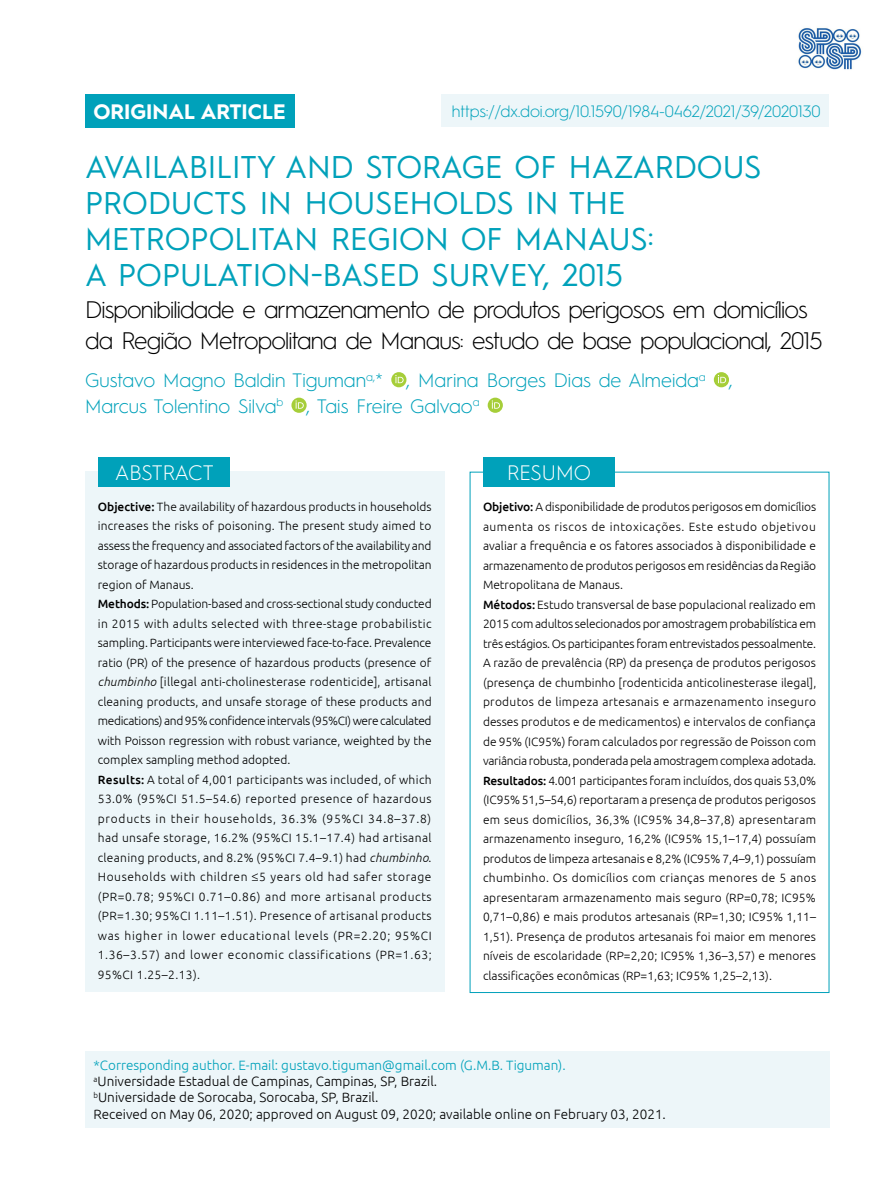
<style>
.page{position:relative;width:893px;height:1191px;background:#fff}
.page>*{position:absolute;margin:0;border:0;box-sizing:border-box;transform-origin:0 0}
.t1{font:31.5px/36px "Hurme Geometric Sans 1";color:#00a1ba}
.t2{font:300 24px/31.5px "Hurme Geometric Sans 1";letter-spacing:-.035em;color:#000}
.t3{font:700 21px "Hurme Geometric Sans 1";color:#fff}
.t4{font:300 21px "Hurme Geometric Sans 1";letter-spacing:-.005em;color:#fff}
.t5{font:300 19.5px/25.5px "Hurme Geometric Sans 1";color:#00a1ba}
.t6{font:300 16.5px "Hurme Geometric Sans 1";letter-spacing:-.01em;color:#00a1ba}
.t7{font:300 13.5px/16.2px "Ubuntu";color:#000}
.t8{font:300 12px/19.5px "Ubuntu";color:#000}
.s1{font-weight:500}
.s2{font-style:italic}
.s3{color:#00a1ba}
</style>
<div class="page">
<div style="left:85px;top:471px;width:359px;height:520px;background:#edf6f9"></div>
<div style="left:98px;top:457px;width:132px;height:29px;background:#00a1ba"></div>
<div style="left:483px;top:457px;width:132px;height:29px;background:#00a1ba"></div>
<div style="left:85px;top:1051px;width:744px;height:76px;background:#edf6f9"></div>
<svg style="left:391px;top:372px;width:15px;height:15px"></svg>
<svg style="left:395px;top:375px;width:9px;height:8px"></svg>
<div style="left:714px;top:372px;width:15px;height:15px;background:#a6ce39;border-radius:50%"></div>
<svg style="left:718px;top:375px;width:8px;height:8px"></svg>
<svg style="left:291px;top:397px;width:16px;height:16px"></svg>
<svg style="left:295px;top:400px;width:9px;height:9px"></svg>
<svg style="left:488px;top:397px;width:15px;height:16px"></svg>
<svg style="left:492px;top:400px;width:8px;height:9px"></svg>
<div style="left:85px;top:94px;width:209px;height:33px;background:#00a1ba"></div>
<div style="left:441px;top:94px;width:388px;height:32px;background:#edf6f9"></div>
<img style="left:798px;top:27px;width:64px;height:43px">
<h3 class="t3" style="left:93px;top:97px;width:194px">ORIGINAL ARTICLE</h3>
<h3 class="t6" style="left:452px;top:100px;width:370px">https://dx.doi.org/10.1590/1984-0462/2021/39/2020130</h3>
<h1 class="t1" style="left:85px;top:147px;width:678px">AVAILABILITY AND STORAGE OF HAZARDOUS PRODUCTS IN HOUSEHOLDS IN THE METROPOLITAN REGION OF MANAUS:<br>A POPULATION-BASED SURVEY, 2015</h1>
<h2 class="t2" style="left:85px;top:292px;width:739px">Disponibilidade e armazenamento de produtos perigosos em domicílios da Região Metropolitana de Manaus: estudo de base populacional, 2015</h2>
<h3 class="t5" style="left:85px;top:366px;width:649px">Gustavo Magno Baldin Tiguman<sup>a,</sup>* , Marina Borges Dias de Almeida<sup>a</sup> ,<br>Marcus Tolentino Silva<sup>b</sup> , Tais Freire Galvao<sup>a</sup></h3>
<h3 class="t4" style="left:115px;top:458px;width:100px">ABSTRACT</h3>
<h3 class="t4" style="left:507px;top:458px;width:85px">RESUMO</h3>
<p class="t8" style="left:98px;top:496px;width:335px"><span class="s1">Objective:</span> The availability of hazardous products in households increases the risks of poisoning. The present study aimed to assess the frequency and associated factors of the availability and storage of hazardous products in residences in the metropolitan region of Manaus.<br><span class="s1">Methods:</span> Population-based and cross-sectional study conducted in 2015 with adults selected with three-stage probabilistic sampling. Participants were interviewed face-to-face. Prevalence ratio (PR) of the presence of hazardous products (presence of <span class="s2">chumbinho</span> [illegal anti-cholinesterase rodenticide], artisanal cleaning products, and unsafe storage of these products and medications) and 95% confidence intervals (95%CI) were calculated with Poisson regression with robust variance, weighted by the complex sampling method adopted.<br><span class="s1">Results:</span> A total of 4,001 participants was included, of which 53.0% (95%CI 51.5–54.6) reported presence of hazardous products in their households, 36.3% (95%CI 34.8–37.8) had unsafe storage, 16.2% (95%CI 15.1–17.4) had artisanal cleaning products, and 8.2% (95%CI 7.4–9.1) had <span class="s2">chumbinho</span>.<br>Households with children ≤5 years old had safer storage (PR=0.78; 95%CI 0.71–0.86) and more artisanal products (PR=1.30; 95%CI 1.11–1.51). Presence of artisanal products was higher in lower educational levels (PR=2.20; 95%CI 1.36–3.57) and lower economic classifications (PR=1.63; 95%CI 1.25–2.13).</p>
<p class="t8" style="left:483px;top:497px;width:335px"><span class="s1">Objetivo:</span> A disponibilidade de produtos perigosos em domicílios aumenta os riscos de intoxicações. Este estudo objetivou avaliar a frequência e os fatores associados à disponibilidade e armazenamento de produtos perigosos em residências da Região Metropolitana de Manaus.<br><span class="s1">Métodos:</span> Estudo transversal de base populacional realizado em 2015 com adultos selecionados por amostragem probabilística em três estágios. Os participantes foram entrevistados pessoalmente.<br>A razão de prevalência (RP) da presença de produtos perigosos (presença de chumbinho [rodenticida anticolinesterase ilegal], produtos de limpeza artesanais e armazenamento inseguro desses produtos e de medicamentos) e intervalos de confiança de 95% (IC95%) foram calculados por regressão de Poisson com variância robusta, ponderada pela amostragem complexa adotada.<br><span class="s1">Resultados:</span> 4.001 participantes foram incluídos, dos quais 53,0% (IC95% 51,5–54,6) reportaram a presença de produtos perigosos em seus domicílios, 36,3% (IC95% 34,8–37,8) apresentaram armazenamento inseguro, 16,2% (IC95% 15,1–17,4) possuíam produtos de limpeza artesanais e 8,2% (IC95% 7,4–9,1) possuíam chumbinho. Os domicílios com crianças menores de 5 anos apresentaram armazenamento mais seguro (RP=0,78; IC95% 0,71–0,86) e mais produtos artesanais (RP=1,30; IC95% 1,11– 1,51). Presença de produtos artesanais foi maior em menores níveis de escolaridade (RP=2,20; IC95% 1,36–3,57) e menores classificações econômicas (RP=1,63; IC95% 1,25–2,13).</p>
<p class="t7" style="left:94px;top:1056px;width:574px"><span class="s3">*Corresponding author. E-mail: gustavo.tiguman@gmail.com (G.M.B. Tiguman).<br></span><sup>a</sup>Universidade Estadual de Campinas, Campinas, SP, Brazil.<br><sup>b</sup>Universidade de Sorocaba, Sorocaba, SP, Brazil.<br>Received on May 06, 2020; approved on August 09, 2020; available online on February 03, 2021.</p>
</div>
